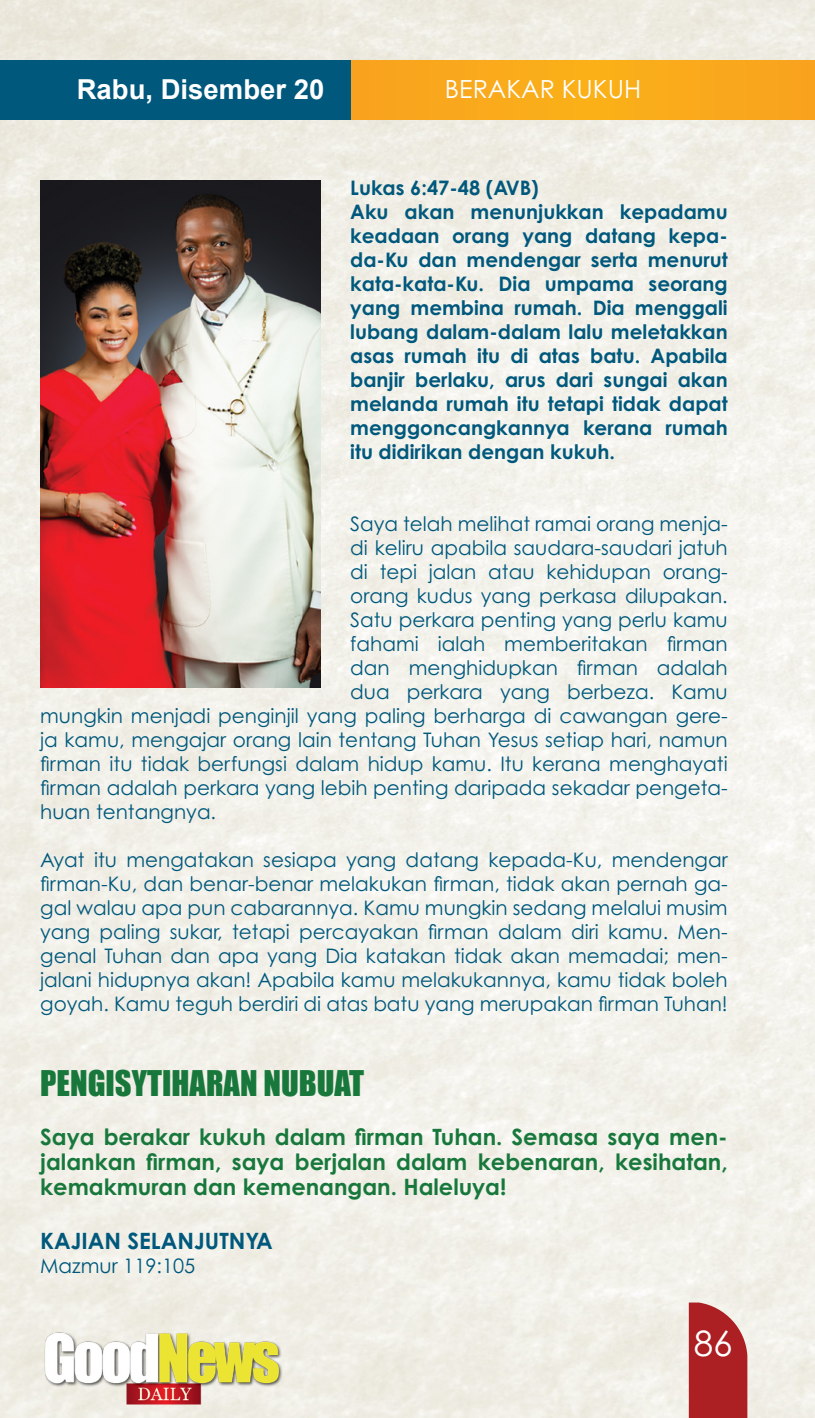
<style>
.page{position:relative;width:815px;height:1418px;background:#fff}
.page>*{position:absolute;margin:0;border:0;box-sizing:border-box;transform-origin:0 0}
.t1{font:35px "Century Gothic Pro";color:#fff}
.t2{font:32.5px "Impact";color:#18783c}
.t3{font:700 27.5px "Arial";color:#fff}
.t4{font:25px "Century Gothic Pro";color:#fff}
.t5{font:700 22.5px/25px "Century Gothic Pro";color:#18783c;text-align:justify}
.t6{font:700 22.5px "Century Gothic Pro";color:#00587c}
.t7{font:20px/24px "Century Gothic Pro";color:#00587c;text-align:justify}
.t8{font:700 20px/24px "Century Gothic Pro";color:#00587c;text-align:justify}
</style>
<div class="page">
<img style="left:0;top:0;width:815px;height:1417px">
<div style="left:168px;top:60px;width:647px;height:60px;background:#f9a91c"></div>
<div style="left:0;top:60px;width:351px;height:60px;background:#00587c"></div>
<div style="left:689px;top:1302px;width:58px;height:115px;background:#ac1f22"></div>
<img style="left:39px;top:1330px;width:246px;height:76px">
<img style="left:40px;top:180px;width:280px;height:507px">
<p class="t3" style="left:77px;top:71px;width:249px">Rabu, Disember 20</p>
<p class="t4" style="left:445px;top:73px;width:198px">BERAKAR KUKUH</p>
<p class="t8" style="left:350px;top:175px;width:190px">Lukas 6:47-48 (AVB)</p>
<p class="t8" style="left:350px;top:199px;width:379px">Aku akan menunjukkan kepadamu keadaan orang yang datang kepa&shy;da-Ku dan mendengar serta menurut kata-kata-Ku. Dia umpama seorang yang membina rumah. Dia menggali lubang dalam-dalam lalu meletakkan asas rumah itu di atas batu. Apabila banjir berlaku, arus dari sungai akan melanda rumah itu tetapi tidak dapat menggoncangkannya kerana rumah itu didirikan dengan kukuh.</p>
<p class="t7" style="left:350px;top:511px;width:379px">Saya telah melihat ramai orang menja-</p>
<p class="t7" style="left:350px;top:535px;width:379px">di keliru apabila saudara-saudari jatuh</p>
<p class="t7" style="left:350px;top:559px;width:379px">di tepi jalan atau kehidupan orang-</p>
<p class="t7" style="left:350px;top:583px;width:379px">orang kudus yang perkasa dilupakan.</p>
<p class="t7" style="left:350px;top:607px;width:379px">Satu perkara penting yang perlu kamu</p>
<p class="t7" style="left:350px;top:631px;width:379px">fahami ialah memberitakan firman</p>
<p class="t7" style="left:350px;top:655px;width:379px">dan menghidupkan firman adalah</p>
<p class="t7" style="left:350px;top:679px;width:379px">dua perkara yang berbeza. Kamu</p>
<p class="t7" style="left:40px;top:703px;width:689px">mungkin menjadi penginjil yang paling berharga di cawangan gere-</p>
<p class="t7" style="left:40px;top:727px;width:689px">ja kamu, mengajar orang lain tentang Tuhan Yesus setiap hari, namun</p>
<p class="t7" style="left:40px;top:751px;width:689px">firman itu tidak berfungsi dalam hidup kamu. Itu kerana menghayati</p>
<p class="t7" style="left:40px;top:775px;width:689px">firman adalah perkara yang lebih penting daripada sekadar pengeta-</p>
<p class="t7" style="left:40px;top:799px;width:177px">huan tentangnya.</p>
<p class="t7" style="left:40px;top:847px;width:689px">Ayat itu mengatakan sesiapa yang datang kepada-Ku, mendengar firman-Ku, dan benar-benar melakukan firman, tidak akan pernah ga&shy;gal walau apa pun cabarannya. Kamu mungkin sedang melalui musim yang paling sukar, tetapi percayakan firman dalam diri kamu. Men&shy;genal Tuhan dan apa yang Dia katakan tidak akan memadai; men&shy;jalani hidupnya akan! Apabila kamu melakukannya, kamu tidak boleh goyah. Kamu teguh berdiri di atas batu yang merupakan firman Tuhan!</p>
<p class="t2" style="left:40px;top:1057px;width:325px">PENGISYTIHARAN NUBUAT</p>
<p class="t5" style="left:40px;top:1123px;width:689px">Saya berakar kukuh dalam firman Tuhan. Semasa saya men&shy;jalankan firman, saya berjalan dalam kebenaran, kesihatan, kemakmuran dan kemenangan. Haleluya!</p>
<p class="t6" style="left:40px;top:1226px;width:234px">KAJIAN SELANJUTNYA</p>
<p class="t7" style="left:40px;top:1253px;width:157px">Mazmur 119:105</p>
<h1 class="t1" style="left:694px;top:1322px;width:40px">86</h1>
</div>
